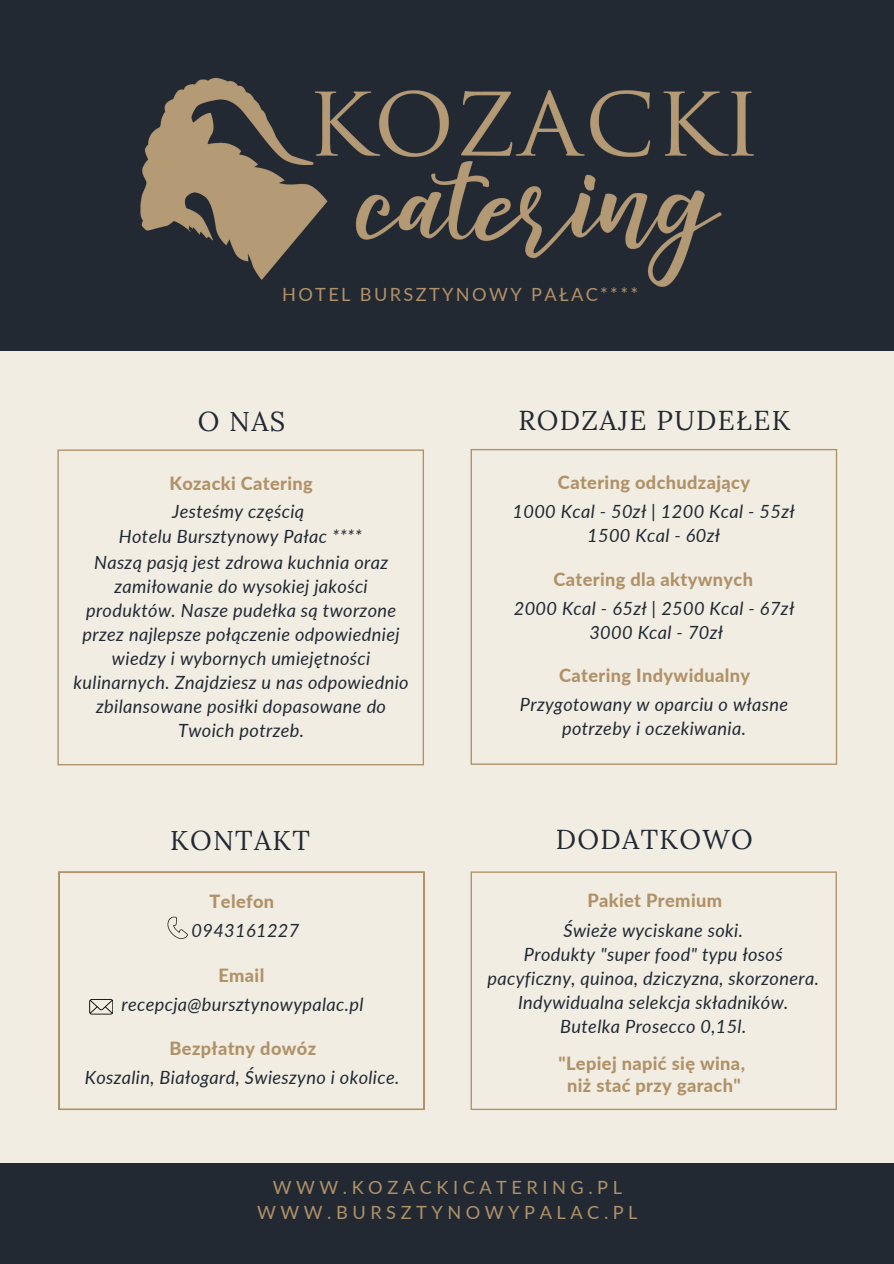
<style>
.page{position:relative;width:894px;height:1264px;background:#fff}
.page>*{position:absolute;margin:0;border:0;box-sizing:border-box;transform-origin:0 0}
.t1{font:27.3px "Lora";letter-spacing:.05em;color:#222933}
.t2{font:italic 18.15px/24.2px "Lato";letter-spacing:.02em;color:#222933;text-align:center}
.t3{font:800 18.15px/21.9px "Lato";letter-spacing:.02em;color:#b09168;text-align:center}
.t4{font:18.15px/25.2px "Lato";letter-spacing:.25em;color:#b09168;text-align:center}
.t5{font:18.15px "Lato";letter-spacing:.13em;color:#b09168}
</style>
<div class="page">
<div style="left:0;top:0;width:893px;height:1263px;background:#f1ede2"></div>
<div style="left:0;top:0;width:893px;height:351px;background:#222933"></div>
<div style="left:0;top:1163px;width:893px;height:100px;background:#222933"></div>
<svg style="left:57px;top:449px;width:367px;height:316px"></svg>
<svg style="left:470px;top:449px;width:366px;height:315px"></svg>
<svg style="left:59px;top:871px;width:366px;height:238px"></svg>
<img style="left:140px;top:77px;width:614px;height:210px">
<svg style="left:167px;top:916px;width:20px;height:22px"></svg>
<svg style="left:89px;top:999px;width:24px;height:15px"></svg>
<svg style="left:470px;top:871px;width:366px;height:238px"></svg>
<p class="t5" style="left:282px;top:283px;width:357px">HOTEL BURSZTYNOWY PAŁAC****</p>
<h1 class="t1" style="left:198px;top:403px;width:89px">O NAS</h1>
<p class="t3" style="left:169px;top:471px;width:145px">Kozacki Catering</p>
<p class="t2" style="left:119px;top:499px;width:244px">Jesteśmy częścią<br>Hotelu Bursztynowy Pałac ****</p>
<p class="t2" style="left:74px;top:549px;width:336px">Naszą pasją jest zdrowa kuchnia oraz zamiłowanie do wysokiej jakości produktów. Nasze pudełka są tworzone przez najlepsze połączenie odpowiedniej wiedzy i wybornych umiejętności kulinarnych. Znajdziesz u nas odpowiednio zbilansowane posiłki dopasowane do Twoich potrzeb.</p>
<h1 class="t1" style="left:518px;top:402px;width:273px">RODZAJE PUDEŁEK</h1>
<p class="t3" style="left:558px;top:471px;width:193px">Catering odchudzający</p>
<p class="t2" style="left:512px;top:498px;width:283px">1000 Kcal - 50zł | 1200 Kcal - 55zł<br>1500 Kcal - 60zł</p>
<p class="t3" style="left:553px;top:568px;width:201px">Catering dla aktywnych</p>
<p class="t2" style="left:513px;top:595px;width:282px">2000 Kcal - 65zł | 2500 Kcal - 67zł<br>3000 Kcal - 70zł</p>
<p class="t3" style="left:559px;top:664px;width:192px">Catering Indywidualny</p>
<p class="t2" style="left:519px;top:692px;width:270px">Przygotowany w oparciu o własne potrzeby i oczekiwania.</p>
<h1 class="t1" style="left:170px;top:822px;width:141px">KONTAKT</h1>
<h1 class="t1" style="left:555px;top:821px;width:198px">DODATKOWO</h1>
<p class="t3" style="left:209px;top:890px;width:66px">Telefon</p>
<p class="t2" style="left:191px;top:917px;width:109px">0943161227</p>
<p class="t3" style="left:218px;top:964px;width:47px">Email</p>
<p class="t2" style="left:121px;top:991px;width:243px">recepcja@bursztynowypalac.pl</p>
<p class="t3" style="left:169px;top:1037px;width:148px">Bezpłatny dowóz</p>
<p class="t2" style="left:85px;top:1065px;width:316px">Koszalin, Białogard, Świeszyno i okolice.</p>
<p class="t3" style="left:587px;top:889px;width:136px">Pakiet Premium</p>
<p class="t2" style="left:487px;top:917px;width:333px">Świeże wyciskane soki.<br>Produkty "super food" typu łosoś pacyficzny, quinoa, dziczyzna, skorzonera.<br>Indywidualna selekcja składników.<br>Butelka Prosecco 0,15l.</p>
<p class="t3" style="left:558px;top:1051px;width:188px">"Lepiej napić się wina, niż stać przy garach"</p>
<p class="t4" style="left:257px;top:1173px;width:382px">WWW.KOZACKICATERING.PL<br>WWW.BURSZTYNOWYPALAC.PL</p>
</div>
